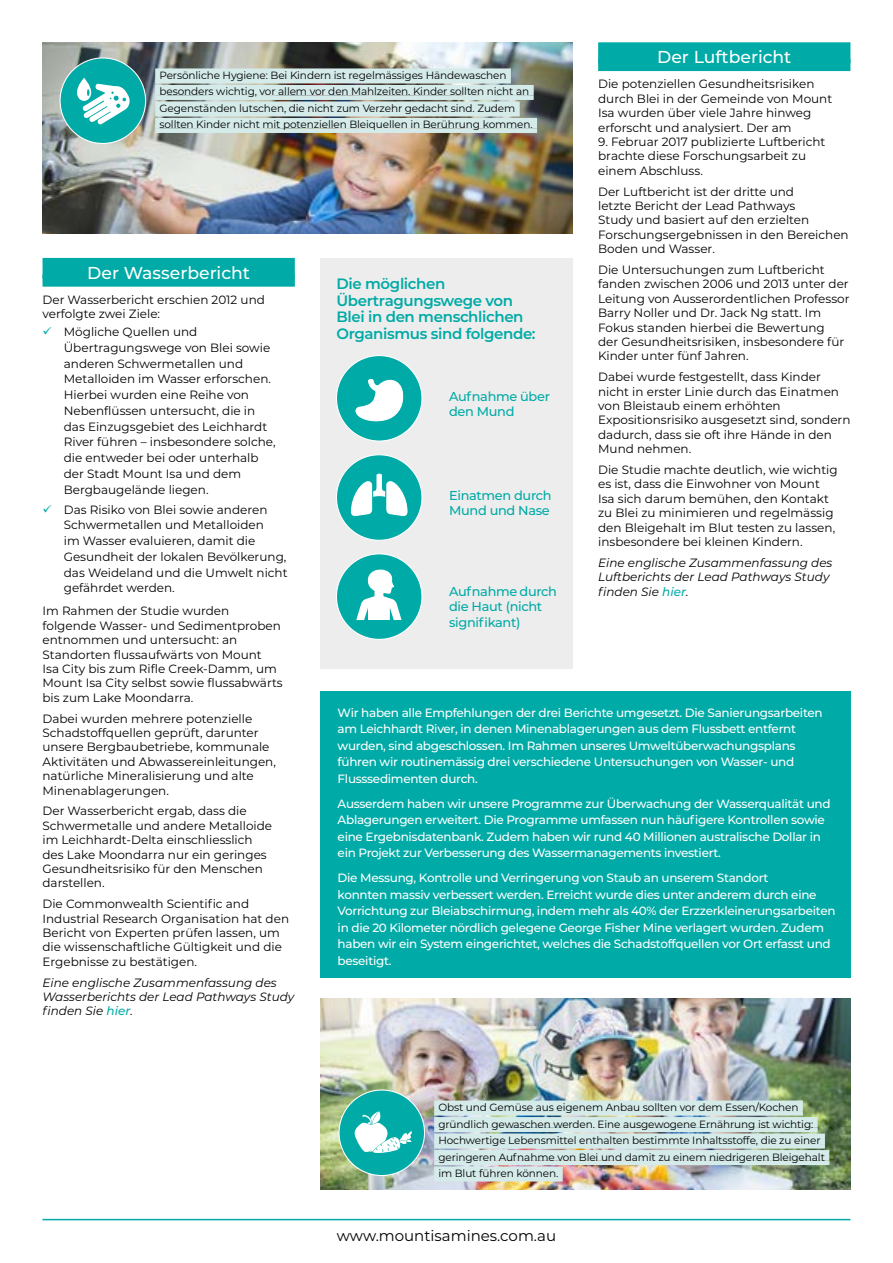
<style>
.page{position:relative;width:893px;height:1263px;background:#fff}
.page>*{position:absolute;margin:0;border:0;box-sizing:border-box;transform-origin:0 0}
.t1{font:500 17.25px "Montserrat";color:#fff}
.t2{font:600 15px/16.5px "Montserrat";letter-spacing:-.025em;color:#00aaa6}
.t3{font:15px "Montserrat";color:#000}
.t4{font:500 12.9px/15.8px "Montserrat";letter-spacing:-.025em;color:#00aaa6}
.t5{font:12px/14.4px "Montserrat";color:#000}
.t6{font:500 12px/16.5px "Montserrat";letter-spacing:-.025em;color:#fff}
.t7{font:italic 12px/14.4px "Montserrat";color:#000}
.t8{font:10.5px/16.5px "Montserrat";letter-spacing:-.01em;color:#000}
.s1{font-weight:500;color:#00aaa6}
</style>
<div class="page">
<div style="left:320px;top:691px;width:530px;height:287px;background:#00aaa6"></div>
<hr style="left:43px;top:1219px;width:807px;height:1px;background:#00aaa6">
<div style="left:43px;top:258px;width:252px;height:21px;background:#00aaa6"></div>
<div style="left:43px;top:275px;width:252px;height:12px;background:#00aaa6"></div>
<div style="left:320px;top:258px;width:253px;height:411px;background:#ededed"></div>
<div style="left:336px;top:455px;width:86px;height:85px;background:#00aaa6;border-radius:50%"></div>
<svg style="left:350px;top:474px;width:58px;height:43px"></svg>
<div style="left:336px;top:356px;width:86px;height:85px;background:#00aaa6;border-radius:50%"></div>
<svg style="left:355px;top:379px;width:49px;height:43px"></svg>
<div style="left:336px;top:554px;width:86px;height:85px;background:#00aaa6;border-radius:50%"></div>
<svg style="left:356px;top:570px;width:46px;height:50px"></svg>
<img style="left:43px;top:43px;width:530px;height:191px">
<div style="left:60px;top:58px;width:86px;height:85px;background:#00aaa6;border-radius:50%"></div>
<div style="left:155px;top:68px;width:356px;height:11px;background:#d4ebea"></div>
<hr style="left:155px;top:79px;width:356px;height:4px;background:#d4ebea">
<div style="left:155px;top:85px;width:379px;height:10px;background:#d4ebea"></div>
<div style="left:155px;top:95px;width:379px;height:5px;background:#d4ebea"></div>
<div style="left:155px;top:101px;width:365px;height:11px;background:#d4ebea"></div>
<hr style="left:155px;top:112px;width:365px;height:4px;background:#d4ebea">
<div style="left:155px;top:118px;width:382px;height:10px;background:#d4ebea"></div>
<div style="left:155px;top:128px;width:382px;height:5px;background:#d4ebea"></div>
<div style="left:598px;top:42px;width:252px;height:21px;background:#00aaa6"></div>
<div style="left:598px;top:59px;width:252px;height:12px;background:#00aaa6"></div>
<svg style="left:77px;top:78px;width:53px;height:47px"></svg>
<img style="left:320px;top:998px;width:530px;height:192px">
<div style="left:339px;top:1090px;width:86px;height:85px;background:#00aaa6;border-radius:50%"></div>
<div style="left:434px;top:1100px;width:369px;height:11px;background:#d4ebea"></div>
<hr style="left:434px;top:1111px;width:369px;height:4px;background:#d4ebea">
<div style="left:434px;top:1117px;width:384px;height:10px;background:#d4ebea"></div>
<div style="left:434px;top:1127px;width:384px;height:5px;background:#d4ebea"></div>
<div style="left:434px;top:1133px;width:391px;height:11px;background:#d4ebea"></div>
<hr style="left:434px;top:1144px;width:391px;height:4px;background:#d4ebea">
<div style="left:434px;top:1150px;width:395px;height:10px;background:#d4ebea"></div>
<div style="left:434px;top:1160px;width:395px;height:5px;background:#d4ebea"></div>
<div style="left:434px;top:1166px;width:129px;height:11px;background:#d4ebea"></div>
<hr style="left:434px;top:1177px;width:129px;height:4px;background:#d4ebea">
<svg style="left:354px;top:1111px;width:58px;height:42px"></svg>
<h1 class="t1" style="left:657px;top:45px;width:136px">Der Luftbericht</h1>
<p class="t5" style="left:598px;top:76px;width:236px">Die potenziellen Gesundheitsrisiken durch Blei in der Gemeinde von Mount Isa wurden über viele Jahre hinweg erforscht und analysiert. Der am</p>
<p class="t5" style="left:598px;top:134px;width:229px">9. Februar 2017 publizierte Luftbericht brachte diese Forschungsarbeit zu einem Abschluss.</p>
<p class="t5" style="left:598px;top:184px;width:252px">Der Luftbericht ist der dritte und<br>letzte Bericht der Lead Pathways<br>Study und basiert auf den erzielten<br>Forschungsergebnissen in den Bereichen<br>Boden und Wasser.</p>
<p class="t5" style="left:598px;top:262px;width:253px">Die Untersuchungen zum Luftbericht fanden zwischen 2006 und 2013 unter der Leitung von Ausserordentlichen Professor Barry Noller und Dr. Jack Ng statt. Im Fokus standen hierbei die Bewertung<br>der Gesundheitsrisiken, insbesondere für Kinder unter fünf Jahren.</p>
<p class="t5" style="left:598px;top:369px;width:254px">Dabei wurde festgestellt, dass Kinder nicht in erster Linie durch das Einatmen von Bleistaub einem erhöhten Expositionsrisiko ausgesetzt sind, sondern dadurch, dass sie oft ihre Hände in den Mund nehmen.</p>
<p class="t5" style="left:598px;top:462px;width:241px">Die Studie machte deutlich, wie wichtig es ist, dass die Einwohner von Mount Isa sich darum bemühen, den Kontakt zu Blei zu minimieren und regelmässig den Bleigehalt im Blut testen zu lassen, insbesondere bei kleinen Kindern.</p>
<p class="t7" style="left:598px;top:555px;width:236px">Eine englische Zusammenfassung des<br>Luftberichts der Lead Pathways Study finden Sie <span class="s1">hier</span>.</p>
<p class="t8" style="left:159px;top:67px;width:375px">Persönliche Hygiene: Bei Kindern ist regelmässiges Händewaschen besonders wichtig, vor allem vor den Mahlzeiten. Kinder sollten nicht an Gegenständen lutschen, die nicht zum Verzehr gedacht sind. Zudem sollten Kinder nicht mit potenziellen Bleiquellen in Berührung kommen.</p>
<h1 class="t1" style="left:87px;top:261px;width:164px">Der Wasserbericht</h1>
<p class="t5" style="left:43px;top:292px;width:224px">Der Wasserbericht erschien 2012 und verfolgte zwei Ziele:</p>
<p class="t5" style="left:64px;top:324px;width:213px;line-height:15.8px">Mögliche Quellen und<br>Übertragungswege von Blei sowie anderen Schwermetallen und<br>Metalloiden im Wasser erforschen.<br>Hierbei wurden eine Reihe von<br>Nebenflüssen untersucht, die in das Einzugsgebiet des Leichhardt<br>River führen – insbesondere solche, die entweder bei oder unterhalb der Stadt Mount Isa und dem<br>Bergbaugelände liegen.</p>
<p class="t5" style="left:64px;top:501px;width:225px;line-height:15.8px">Das Risiko von Blei sowie anderen<br>Schwermetallen und Metalloiden<br>im Wasser evaluieren, damit die<br>Gesundheit der lokalen Bevölkerung, das Weideland und die Umwelt nicht gefährdet werden.</p>
<p class="t5" style="left:43px;top:603px;width:242px">Im Rahmen der Studie wurden folgende Wasser- und Sedimentproben entnommen und untersucht: an Standorten flussaufwärts von Mount<br>Isa City bis zum Rifle Creek-Damm, um Mount Isa City selbst sowie flussabwärts bis zum Lake Moondarra.</p>
<p class="t5" style="left:43px;top:711px;width:235px">Dabei wurden mehrere potenzielle Schadstoffquellen geprüft, darunter unsere Bergbaubetriebe, kommunale Aktivitäten und Abwassereinleitungen, natürliche Mineralisierung und alte Minenablagerungen.</p>
<p class="t5" style="left:43px;top:803px;width:231px">Der Wasserbericht ergab, dass die<br>Schwermetalle und andere Metalloide im Leichhardt-Delta einschliesslich des Lake Moondarra nur ein geringes<br>Gesundheitsrisiko für den Menschen darstellen.</p>
<p class="t5" style="left:43px;top:896px;width:248px">Die Commonwealth Scientific and Industrial Research Organisation hat den Bericht von Experten prüfen lassen, um die wissenschaftliche Gültigkeit und die Ergebnisse zu bestätigen.</p>
<p class="t7" style="left:43px;top:975px;width:253px">Eine englische Zusammenfassung des<br>Wasserberichts der Lead Pathways Study finden Sie <span class="s1">hier</span>.</p>
<p class="t2" style="left:336px;top:275px;width:201px">Die möglichen<br>Übertragungswege von<br>Blei in den menschlichen<br>Organismus sind folgende:</p>
<p class="t4" style="left:449px;top:388px;width:102px">Aufnahme über den Mund</p>
<p class="t4" style="left:449px;top:487px;width:104px">Einatmen durch<br>Mund und Nase</p>
<p class="t4" style="left:449px;top:582px;width:109px">Aufnahme durch die Haut (nicht signifikant)</p>
<p class="t6" style="left:338px;top:704px;width:486px">Wir haben alle Empfehlungen der drei Berichte umgesetzt. Die Sanierungsarbeiten am Leichhardt River, in denen Minenablagerungen aus dem Flussbett entfernt wurden, sind abgeschlossen. Im Rahmen unseres Umweltüberwachungsplans führen wir routinemässig drei verschiedene Untersuchungen von Wasser- und Flusssedimenten durch.</p>
<p class="t6" style="left:338px;top:795px;width:494px">Ausserdem haben wir unsere Programme zur Überwachung der Wasserqualität und Ablagerungen erweitert. Die Programme umfassen nun häufigere Kontrollen sowie eine Ergebnisdatenbank. Zudem haben wir rund 40 Millionen australische Dollar in ein Projekt zur Verbesserung des Wassermanagements investiert.</p>
<p class="t6" style="left:338px;top:869px;width:499px">Die Messung, Kontrolle und Verringerung von Staub an unserem Standort<br>konnten massiv verbessert werden. Erreicht wurde dies unter anderem durch eine Vorrichtung zur Bleiabschirmung, indem mehr als 40% der Erzzerkleinerungsarbeiten in die 20 Kilometer nördlich gelegene George Fisher Mine verlagert wurden. Zudem haben wir ein System eingerichtet, welches die Schadstoffquellen vor Ort erfasst und beseitigt.</p>
<p class="t8" style="left:438px;top:1099px;width:388px">Obst und Gemüse aus eigenem Anbau sollten vor dem Essen/Kochen gründlich gewaschen werden. Eine ausgewogene Ernährung ist wichtig:<br>Hochwertige Lebensmittel enthalten bestimmte Inhaltsstoffe, die zu einer geringeren Aufnahme von Blei und damit zu einem niedrigeren Bleigehalt im Blut führen können.</p>
<p class="t3" style="left:337px;top:1226px;width:221px">www.mountisamines.com.au</p>
</div>
